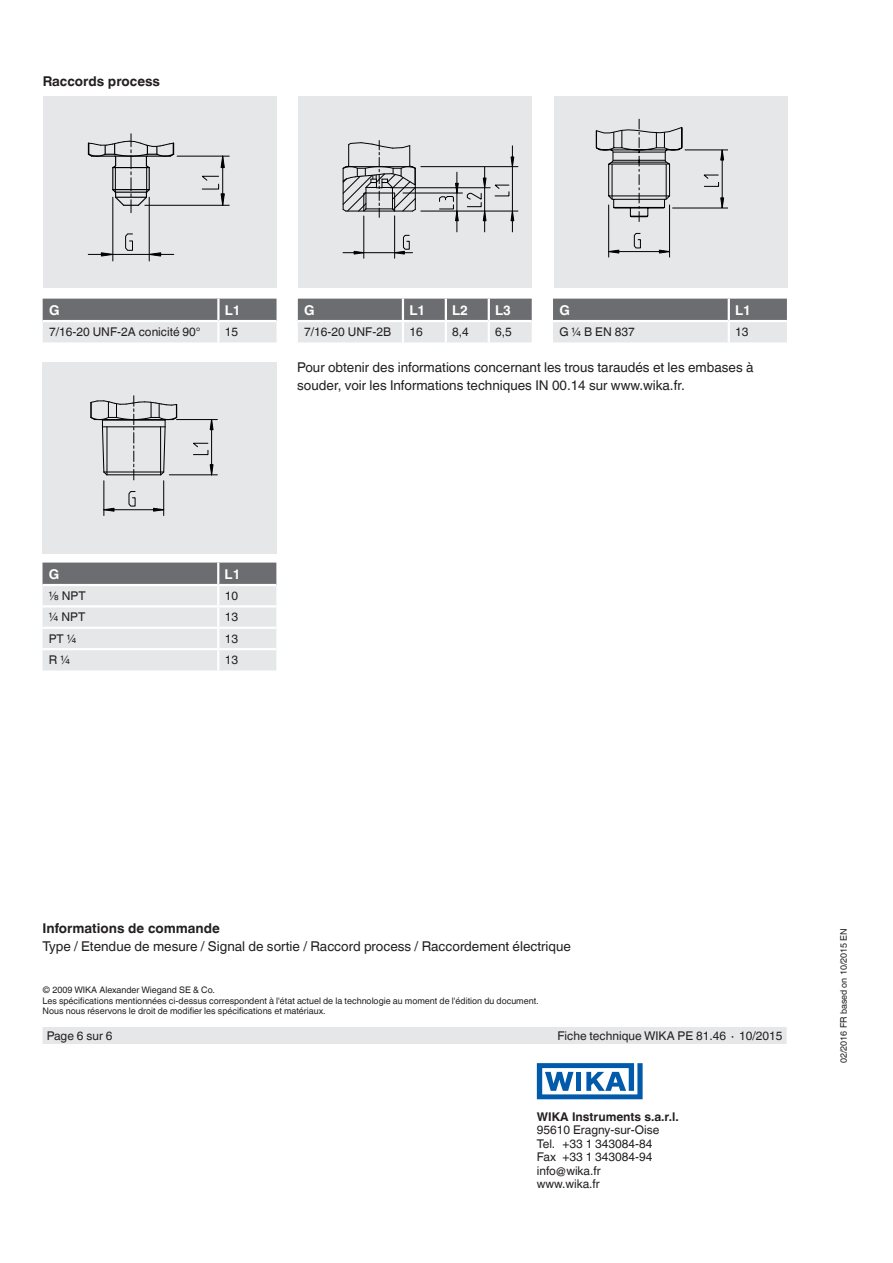
<style>
.page{position:relative;width:893px;height:1263px;background:#fff}
.page>*{position:absolute;margin:0;border:0;box-sizing:border-box;transform-origin:0 0}
.t1{font:13.5px/18px "Helvetica World";color:#231f20}
.t2{font:700 13.5px "Helvetica World";color:#231f20}
.t3{font:700 13.5px "Helvetica World";color:#fff}
.t4{font:12px/13.5px "Helvetica World";color:#231f20}
.t5{font:700 12px "Helvetica World";color:#231f20}
.t6{font:9px/10.5px "Helvetica World";color:#231f20}
</style>
<div class="page">
<div style="left:43px;top:1027px;width:744px;height:17px;background:#e6e7e9"></div>
<svg style="left:537px;top:1063px;width:106px;height:36px"></svg>
<div style="left:43px;top:97px;width:233px;height:191px;background:#e6e7e9"></div>
<div style="left:299px;top:97px;width:233px;height:191px;background:#e6e7e9"></div>
<div style="left:554px;top:97px;width:233px;height:191px;background:#e6e7e9"></div>
<div style="left:42px;top:362px;width:234px;height:192px;background:#e6e7e9"></div>
<svg style="left:43px;top:299px;width:234px;height:43px;background:#a7a8ab"></svg>
<hr style="left:217px;top:299px;width:3px;height:21px;background:#fff">
<hr style="left:43px;top:320px;width:175px;height:2px;background:#fff">
<hr style="left:218px;top:320px;width:59px;height:2px;background:#fff">
<hr style="left:217px;top:322px;width:3px;height:20px;background:#fff">
<svg style="left:298px;top:299px;width:234px;height:43px;background:#a8a9ab"></svg>
<hr style="left:402px;top:299px;width:2px;height:21px;background:#fff">
<hr style="left:445px;top:299px;width:2px;height:21px;background:#fff">
<hr style="left:488px;top:299px;width:2px;height:21px;background:#fff">
<hr style="left:298px;top:320px;width:105px;height:2px;background:#fff">
<hr style="left:403px;top:320px;width:43px;height:2px;background:#fff">
<hr style="left:402px;top:322px;width:2px;height:20px;background:#fff">
<hr style="left:446px;top:320px;width:43px;height:2px;background:#fff">
<hr style="left:445px;top:322px;width:2px;height:20px;background:#fff">
<hr style="left:489px;top:320px;width:43px;height:2px;background:#fff">
<hr style="left:488px;top:322px;width:2px;height:20px;background:#fff">
<svg style="left:43px;top:563px;width:233px;height:107px;background:#cfd0d2"></svg>
<hr style="left:43px;top:648px;width:175px;height:2px;background:#fff">
<hr style="left:218px;top:648px;width:58px;height:2px;background:#fff">
<hr style="left:217px;top:650px;width:2px;height:20px;background:#fff">
<svg style="left:553px;top:299px;width:234px;height:43px;background:#a8a9ab"></svg>
<hr style="left:728px;top:299px;width:2px;height:21px;background:#fff">
<hr style="left:553px;top:320px;width:176px;height:2px;background:#fff">
<hr style="left:729px;top:320px;width:58px;height:2px;background:#fff">
<hr style="left:728px;top:322px;width:2px;height:20px;background:#fff">
<svg style="left:125px;top:233px;width:8px;height:18px"></svg>
<svg style="left:150px;top:252px;width:11px;height:5px"></svg>
<svg style="left:101px;top:252px;width:12px;height:5px"></svg>
<svg style="left:201px;top:176px;width:24px;height:29px"></svg>
<svg style="left:220px;top:157px;width:5px;height:11px"></svg>
<hr style="left:113px;top:197px;width:1px;height:64px;background:#000">
<hr style="left:145px;top:205px;width:84px;height:1px;background:#000">
<hr style="left:88px;top:254px;width:86px;height:1px;background:#000">
<hr style="left:222px;top:156px;width:1px;height:49px;background:#000">
<hr style="left:177px;top:156px;width:52px;height:1px;background:#000">
<hr style="left:149px;top:197px;width:1px;height:64px;background:#000">
<svg style="left:87px;top:134px;width:88px;height:79px"></svg>
<svg style="left:354px;top:251px;width:10px;height:4px"></svg>
<svg style="left:395px;top:235px;width:15px;height:20px"></svg>
<svg style="left:439px;top:183px;width:20px;height:38px"></svg>
<svg style="left:467px;top:178px;width:19px;height:43px"></svg>
<svg style="left:494px;top:185px;width:15px;height:11px"></svg>
<svg style="left:510px;top:212px;width:4px;height:9px"></svg>
<svg style="left:510px;top:157px;width:4px;height:9px"></svg>
<hr style="left:343px;top:252px;width:70px;height:1px;background:#000">
<hr style="left:390px;top:187px;width:100px;height:1px;background:#000">
<hr style="left:364px;top:216px;width:1px;height:42px;background:#000">
<hr style="left:403px;top:193px;width:59px;height:1px;background:#000">
<hr style="left:421px;top:211px;width:97px;height:1px;background:#000">
<hr style="left:512px;top:146px;width:1px;height:86px;background:#000">
<hr style="left:484px;top:167px;width:1px;height:65px;background:#000">
<hr style="left:457px;top:172px;width:1px;height:60px;background:#000">
<hr style="left:394px;top:216px;width:1px;height:42px;background:#000">
<hr style="left:421px;top:166px;width:97px;height:1px;background:#000">
<svg style="left:342px;top:141px;width:75px;height:76px"></svg>
<svg style="left:595px;top:119px;width:133px;height:139px"></svg>
<svg style="left:193px;top:443px;width:15px;height:12px"></svg>
<svg style="left:210px;top:464px;width:4px;height:11px"></svg>
<svg style="left:210px;top:420px;width:4px;height:10px"></svg>
<svg style="left:129px;top:491px;width:7px;height:15px"></svg>
<svg style="left:153px;top:508px;width:10px;height:4px"></svg>
<svg style="left:103px;top:508px;width:11px;height:4px"></svg>
<hr style="left:104px;top:481px;width:1px;height:34px;background:#000">
<hr style="left:169px;top:475px;width:48px;height:1px;background:#000">
<hr style="left:104px;top:509px;width:60px;height:1px;background:#000">
<hr style="left:211px;top:420px;width:1px;height:55px;background:#000">
<hr style="left:163px;top:481px;width:1px;height:34px;background:#000">
<hr style="left:177px;top:419px;width:40px;height:1px;background:#000">
<svg style="left:90px;top:396px;width:88px;height:84px"></svg>
<h1 class="t2" style="left:43px;top:74px;width:119px">Raccords process</h1>
<h1 class="t3" style="left:49px;top:302px;width:12px">G</h1>
<h1 class="t3" style="left:225px;top:302px;width:17px">L1</h1>
<h2 class="t4" style="left:49px;top:325px;width:153px">7/16-20 UNF-2A conicité 90°</h2>
<h2 class="t4" style="left:225px;top:325px;width:15px">15</h2>
<h1 class="t3" style="left:304px;top:302px;width:12px">G</h1>
<h1 class="t3" style="left:409px;top:302px;width:17px">L1</h1>
<h1 class="t3" style="left:452px;top:302px;width:17px">L2</h1>
<h1 class="t3" style="left:495px;top:302px;width:17px">L3</h1>
<h2 class="t4" style="left:304px;top:325px;width:88px">7/16-20 UNF-2B</h2>
<h2 class="t4" style="left:409px;top:325px;width:15px">16</h2>
<h2 class="t4" style="left:452px;top:325px;width:18px">8,4</h2>
<h2 class="t4" style="left:495px;top:325px;width:18px">6,5</h2>
<h1 class="t3" style="left:559px;top:302px;width:12px">G</h1>
<h1 class="t3" style="left:735px;top:302px;width:17px">L1</h1>
<h2 class="t4" style="left:559px;top:325px;width:77px">G ¼ B EN 837</h2>
<h2 class="t4" style="left:735px;top:325px;width:15px">13</h2>
<h1 class="t1" style="left:297px;top:358px;width:458px">Pour obtenir des informations concernant les trous taraudés et les embases à souder, voir les Informations techniques IN 00.14 sur www.wika.fr.</h1>
<h1 class="t3" style="left:49px;top:566px;width:12px">G</h1>
<h1 class="t3" style="left:225px;top:566px;width:17px">L1</h1>
<h2 class="t4" style="left:49px;top:589px;width:38px">⅛ NPT</h2>
<h2 class="t4" style="left:225px;top:589px;width:15px">10</h2>
<h2 class="t4" style="left:49px;top:610px;width:38px">¼ NPT</h2>
<h2 class="t4" style="left:225px;top:610px;width:15px">13</h2>
<h2 class="t4" style="left:49px;top:632px;width:29px">PT ¼</h2>
<h2 class="t4" style="left:225px;top:632px;width:15px">13</h2>
<h2 class="t4" style="left:49px;top:653px;width:23px">R ¼</h2>
<h2 class="t4" style="left:225px;top:653px;width:15px">13</h2>
<h1 class="t2" style="left:43px;top:920px;width:179px">Informations de commande</h1>
<h1 class="t1" style="left:43px;top:937px;width:530px">Type / Etendue de mesure / Signal de sortie / Raccord process / Raccordement électrique</h1>
<p class="t6" style="left:43px;top:985px;width:498px">© 2009 WIKA Alexander Wiegand SE &amp; Co.<br>Les spécifications mentionnées ci-dessus correspondent à l'état actuel de la technologie au moment de l'édition du document.<br>Nous nous réservons le droit de modifier les spécifications et matériaux.</p>
<h2 class="t4" style="left:47px;top:1029px;width:67px">Page 6 sur 6</h2>
<h2 class="t4" style="left:557px;top:1029px;width:226px">Fiche technique WIKA PE 81.46 ∙ 10/2015</h2>
<h2 class="t5" style="left:537px;top:1109px;width:143px">WIKA Instruments s.a.r.l.</h2>
<h2 class="t4" style="left:537px;top:1123px;width:124px">95610 Eragny-sur-Oise<br>Tel. +33 1 343084-84<br>Fax +33 1 343084-94 info@wika.fr www.wika.fr</h2>
<p class="t6" style="left:838px;top:1063px;width:136px;rotate:-90deg">02/2016 FR based on 10/2015 EN</p>
</div>
